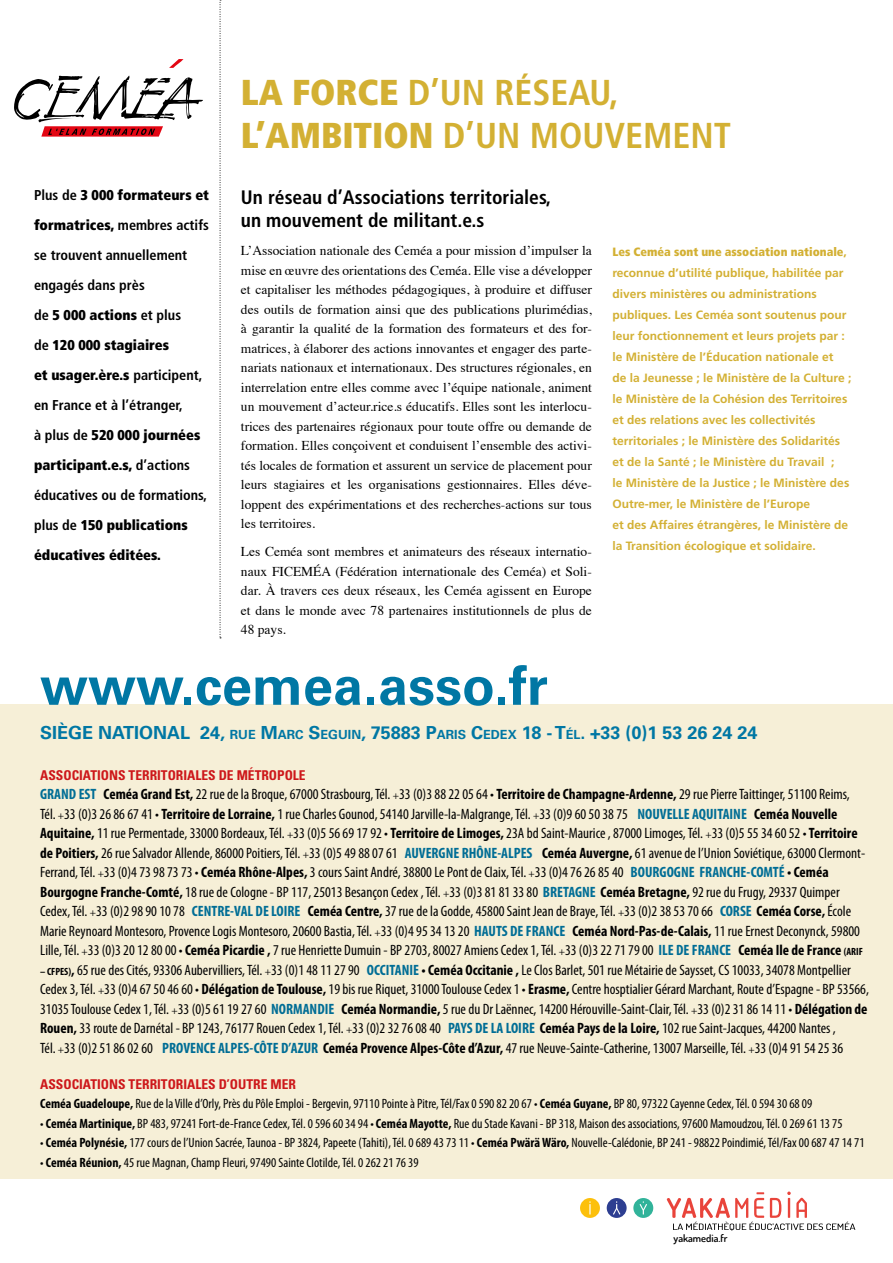
<style>
.page{position:relative;width:893px;height:1263px;background:#fff}
.page>*{position:absolute;margin:0;border:0;box-sizing:border-box;transform-origin:0 0}
.t1{font:700 54px "Univers";color:#0077a4}
.t2{font:700 condensed 36px/43.2px "Frutiger";color:#d3b033}
.t3{font:700 condensed 19.5px/23.4px "Frutiger";color:#000}
.t4{font:700 18px "Univers";color:#0077a4}
.t5{font:condensed 15px/19.5px "Myriad Pro";color:#000}
.t6{font:700 condensed 14.25px/30px "Frutiger";color:#000}
.t7{font:13.5px/19.5px "Times";color:#000;text-align:justify}
.t8{font:condensed 13.5px "Myriad Pro";color:#000}
.t9{font:700 condensed 13.5px "Univers";color:#cd171a}
.t10{font:700 12px/21px "Frutiger";color:#d3b033}
.t11{font:600 10.5px "Dosis";color:#000}
.s1{font-weight:900}
.s2{font-weight:900;font-stretch:condensed}
.s3{font-style:inherit}
.s4{font-size:12.6px}
.s5{font-weight:700;color:#006d95}
.s6{font-weight:700}
.s7{font-size:10.5px}
.s8{font-weight:700;font-size:10.5px}
</style>
<div class="page">
<div style="left:0;top:704px;width:893px;height:475px;background:#f6efd7"></div>
<svg style="left:169px;top:59px;width:14px;height:9px"></svg>
<svg style="left:14px;top:75px;width:189px;height:62px"></svg>
<div style="left:633px;top:1198px;width:20px;height:20px;background:#31b39a;border-radius:50%"></div>
<svg style="left:640px;top:1201px;width:7px;height:13px"></svg>
<div style="left:607px;top:1198px;width:20px;height:20px;background:#2d3e91;border-radius:50%"></div>
<svg style="left:613px;top:1201px;width:7px;height:13px"></svg>
<div style="left:580px;top:1198px;width:20px;height:20px;background:#fcc00c;border-radius:50%"></div>
<svg style="left:589px;top:1201px;width:2px;height:13px"></svg>
<svg style="left:667px;top:1191px;width:188px;height:40px"></svg>
<svg style="left:220px;top:0;width:1px;height:638px"></svg>
<p class="t6" style="left:34px;top:180px;width:177px">Plus de <span class="s1">3 000 formateurs et formatrices,</span> membres actifs se trouvent annuellement engagés dans près<br>de <span class="s1">5 000 actions</span> et plus<br>de <span class="s1">120 000 stagiaires<br>et usager.ère.s</span> participent, en France et à l’étranger,<br>à plus de <span class="s1">520 000 journées participant.e.s,</span> d’actions éducatives ou de formations, plus de <span class="s1">150 publications éducatives éditées.</span></p>
<h2 class="t2" style="left:241px;top:71px;width:492px"><span class="s1">LA FORCE</span> D’UN RÉSEAU,<br><span class="s1">L’AMBITION</span> D’UN MOUVEMENT</h2>
<h3 class="t3" style="left:241px;top:185px;width:312px">Un réseau d’Associations territoriales, un mouvement de militant.e.s</h3>
<p class="t7" style="left:241px;top:240px;width:352px">L’Association nationale des Ceméa a pour mission d’impulser la mise en œuvre des orientations des Ceméa. Elle vise a développer et capitaliser les méthodes pédagogiques, à produire et diffuser des outils de formation ainsi que des publications plurimédias, à garantir la qualité de la formation des formateurs et des for&shy;matrices, à élaborer des actions innovantes et engager des parte&shy;nariats nationaux et internationaux. Des structures régionales, en interrelation entre elles comme avec l’équipe nationale, animent un mouvement d’acteur.rice.s éducatifs. Elles sont les interlocu&shy;trices des partenaires régionaux pour toute offre ou demande de formation. Elles conçoivent et conduisent l’ensemble des activi&shy;tés locales de formation et assurent un service de placement pour leurs stagiaires et les organisations gestionnaires. Elles déve&shy;loppent des expérimentations et des recherches-actions sur tous les territoires.</p>
<p class="t7" style="left:241px;top:541px;width:352px">Les Ceméa sont membres et animateurs des réseaux internatio&shy;naux FICEMÉA (Fédération internationale des Ceméa) et Soli&shy;dar. À travers ces deux réseaux, les Ceméa agissent en Europe et dans le monde avec 78 partenaires institutionnels de plus de 48 pays.</p>
<p class="t10" style="left:612px;top:241px;width:240px"><span class="s2">Les Ceméa sont une association nationale</span>, reconnue d’utilité publique, habilitée par divers ministères ou administrations publiques. Les Ceméa sont soutenus pour leur fonctionnement et leurs projets par : le Ministère de l’Éducation nationale et<br>de la Jeunesse ; le Ministère de la Culture ; le Ministère de la Cohésion des Territoires et des relations avec les collectivités territoriales ; le Ministère des Solidarités et de la Santé ; le Ministère du Travail ;<br>le Ministère de la Justice ; le Ministère des Outre-mer, le Ministère de l’Europe<br>et des Affaires étrangères, le Ministère de la Transition écologique et solidaire.</p>
<h1 class="t1" style="left:40px;top:654px;width:509px">www.cemea.asso.fr</h1>
<p class="t4" style="left:40px;top:722px;width:719px"><span class="s3">SIÈGE NATIONAL</span> 24, <span class="s4">RUE</span> M<span class="s4">ARC</span> S<span class="s4">EGUIN</span>, 75<span class="s3">883</span> P<span class="s4">ARIS</span> C<span class="s4">EDEX</span> 18 <span class="s3">-</span> T<span class="s4">ÉL</span>. +33 (0)1 53 26 24 24</p>
<p class="t9" style="left:40px;top:766px;width:267px">ASSOCIATIONS TERRITORIALES DE MÉTROPOLE</p>
<p class="t5" style="left:40px;top:784px;width:826px"><span class="s5">GRAND EST</span> <span class="s6">Ceméa Grand Est,</span> 22 rue de la Broque, 67000 Strasbourg, Tél. <span class="s7">+</span>33 (0)3 88 22 05 64 • <span class="s6">Territoire de Champagne-Ardenne,</span> 29 rue Pierre Taittinger, 51100 Reims, Tél. <span class="s7">+</span>33 (0)3 26 86 67 41 • <span class="s6">Territoire de Lorraine,</span> 1 rue Charles Gounod, 54140 Jarville-la-Malgrange, Tél. <span class="s7">+</span>33 (0)9 60 50 38 75 <span class="s5">NOUVELLE AQUITAINE</span> <span class="s6">Ceméa Nouvelle Aquitaine,</span> 11 rue Permentade, 33000 Bordeaux, Tél. <span class="s7">+</span>33 (0)5 56 69 17 92 • <span class="s6">Territoire de Limoges,</span> 23A bd Saint-Maurice , 87000 Limoges, Tél. <span class="s7">+</span>33 (0)5 55 34 60 52 • <span class="s6">Territoire de Poitiers,</span> 26 rue Salvador Allende, 86000 Poitiers, Tél. <span class="s7">+</span>33 (0)5 49 88 07 61 <span class="s5">AUVERGNE RHÔNE-ALPES</span> <span class="s6">Ceméa Auvergne,</span> 61 avenue de l’Union Soviétique, 63000 Clermont-Ferrand, Tél. <span class="s7">+</span>33 (0)4 73 98 73 73 • <span class="s6">Ceméa Rhône-Alpes,</span> 3 cours Saint André, 38800 Le Pont de Claix, Tél. <span class="s7">+</span>33 (0)4 76 26 85 40 <span class="s5">BOURGOGNE FRANCHE-COMTÉ</span> <span class="s6">• Ceméa Bourgogne Franche-Comté,</span> 18 rue de Cologne - BP 117, 25013 Besançon Cedex , Tél. <span class="s7">+</span>33 (0)3 81 81 33 80 <span class="s5">BRETAGNE</span> <span class="s6">Ceméa Bretagne,</span> 92 rue du Frugy, 29337 Quimper Cedex, Tél. <span class="s7">+</span>33 (0)2 98 90 10 78 <span class="s5">CENTRE-VAL DE LOIRE</span> <span class="s6">Ceméa Centre,</span> 37 rue de la Godde, 45800 Saint Jean de Braye, Tél. <span class="s7">+</span>33 (0)2 38 53 70 66 <span class="s5">CORSE</span> <span class="s6">Ceméa Corse,</span> École Marie Reynoard Montesoro, Provence Logis Montesoro, 20600 Bastia, Tél. <span class="s7">+</span>33 (0)4 95 34 13 20 <span class="s5">HAUTS DE FRANCE</span> <span class="s6">Ceméa Nord-Pas-de-Calais,</span> 11 rue Ernest Deconynck, 59800<br>Lille, Tél. <span class="s7">+</span>33 (0)3 20 12 80 00 • <span class="s6">Ceméa Picardie ,</span> 7 rue Henriette Dumuin - BP 2703, 80027 Amiens Cedex 1, Tél. <span class="s7">+</span>33 (0)3 22 71 79 00 <span class="s5">ILE DE FRANCE</span> <span class="s6">Ceméa Ile de France</span> <span class="s8">(ARIF</span></p>
<p class="t5" style="left:40px;top:960px;width:830px"><span class="s8">– CFPES)</span><span class="s6">,</span> 65 rue des Cités, 93306 Aubervilliers, Tél. <span class="s7">+</span>33 (0)1 48 11 27 90 <span class="s5">OCCITANIE</span> <span class="s6">• Ceméa Occitanie ,</span> Le Clos Barlet, 501 rue Métairie de Saysset, CS 10033, 34078 Montpellier Cedex 3, Tél. <span class="s7">+</span>33 (0)4 67 50 46 60 • <span class="s6">Délégation de Toulouse,</span> 19 bis rue Riquet, 31000 Toulouse Cedex 1 • <span class="s6">Erasme,</span> Centre hosptialier Gérard Marchant, Route d’Espagne - BP 53566, 31035 Toulouse Cedex 1, Tél. <span class="s7">+</span>33 (0)5 61 19 27 60 <span class="s5">NORMANDIE</span> <span class="s6">Ceméa Normandie,</span> 5 rue du Dr Laënnec, 14200 Hérouville-Saint-Clair, Tél. <span class="s7">+</span>33 (0)2 31 86 14 11 • <span class="s6">Délégation de Rouen,</span> 33 route de Darnétal - BP 1243, 76177 Rouen Cedex 1, Tél. <span class="s7">+</span>33 (0)2 32 76 08 40 <span class="s5">PAYS DE LA LOIRE</span> <span class="s6">Ceméa Pays de la Loire,</span> 102 rue Saint-Jacques, 44200 Nantes ,<br>Tél. <span class="s7">+</span>33 (0)2 51 86 02 60 <span class="s5">PROVENCE ALPES-CÔTE D’AZUR</span> <span class="s6">Ceméa Provence Alpes-Côte d’Azur,</span> 47 rue Neuve-Sainte-Catherine, 13007 Marseille, Tél. <span class="s7">+</span>33 (0)4 91 54 25 36</p>
<p class="t9" style="left:40px;top:1075px;width:257px">ASSOCIATIONS TERRITORIALES D’OUTRE MER</p>
<p class="t8" style="left:40px;top:1095px;width:774px"><span class="s6">Ceméa Guadeloupe,</span> Rue de la Ville d’Orly, Près du Pôle Emploi - Bergevin, 97110 Pointe à Pitre, Tél/Fax 0 590 82 20 67 • <span class="s6">Ceméa Guyane,</span> BP 80, 97322 Cayenne Cedex, Tél. 0 594 30 68 09</p>
<p class="t8" style="left:40px;top:1115px;width:804px">• <span class="s6">Ceméa Martinique,</span> BP 483, 97241 Fort-de-France Cedex, Tél. 0 596 60 34 94 • <span class="s6">Ceméa Mayotte,</span> Rue du Stade Kavani - BP 318, Maison des associations, 97600 Mamoudzou, Tél. 0 269 61 13 75</p>
<p class="t8" style="left:40px;top:1134px;width:826px">• <span class="s6">Ceméa Polynésie,</span> 177 cours de l’Union Sacrée, Taunoa - BP 3824, Papeete (Tahiti), Tél. 0 689 43 73 11 • <span class="s6">Ceméa Pwärä Wäro,</span> Nouvelle-Calédonie, BP 241 - 98822 Poindimié, Tél/Fax 00 687 47 14 71</p>
<p class="t8" style="left:40px;top:1154px;width:380px">• <span class="s6">Ceméa Réunion,</span> 45 rue Magnan, Champ Fleuri, 97490 Sainte Clotilde, Tél. 0 262 21 76 39</p>
<p class="t11" style="left:673px;top:1232px;width:56px">yakamedia.fr</p>
</div>
